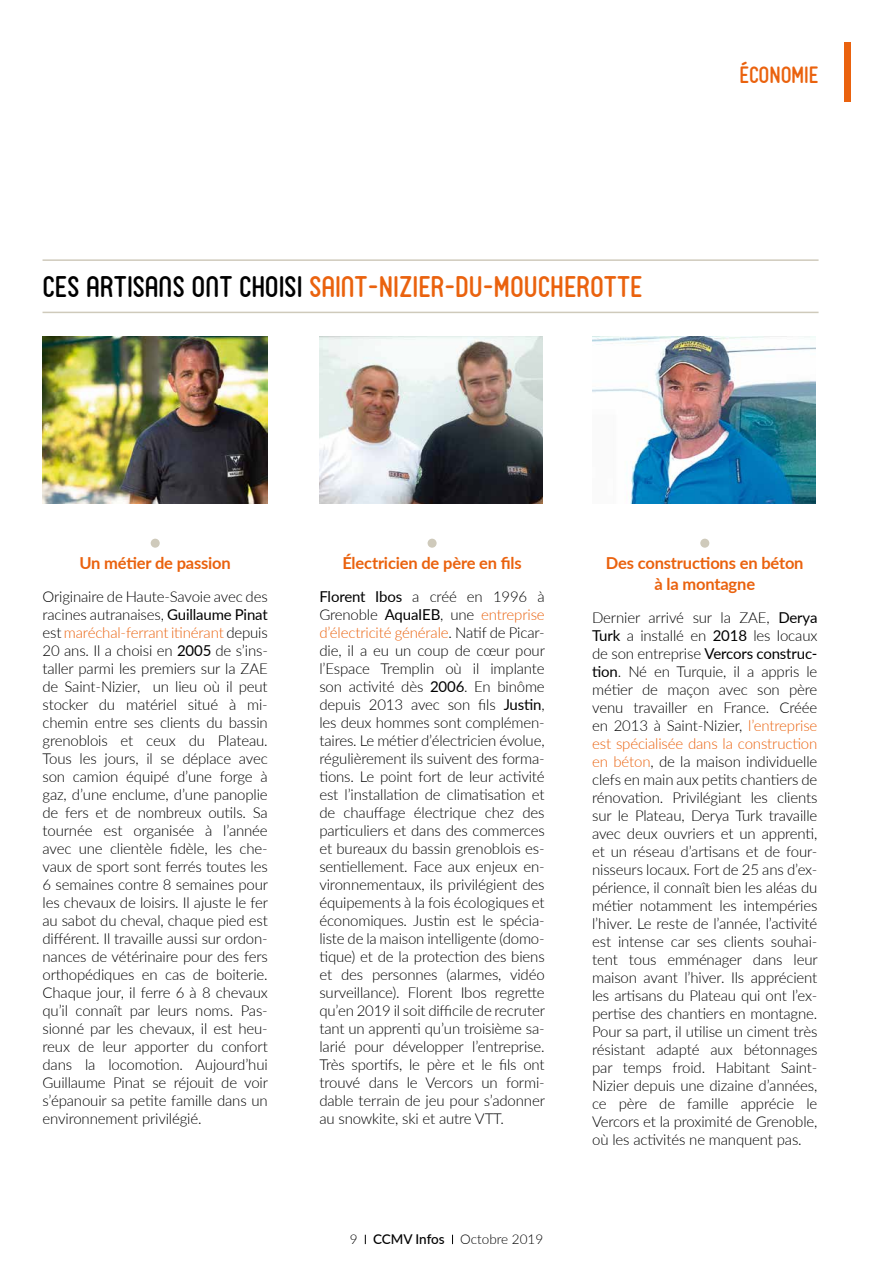
<style>
.page{position:relative;width:893px;height:1263px;background:#fff}
.page>*{position:absolute;margin:0;border:0;box-sizing:border-box;transform-origin:0 0}
.t1{font:28.5px "FV Almelo";letter-spacing:.005em;color:#ea620e}
.t2{font:22.5px "FV Almelo";color:#ea620e}
.t3{font:700 16.5px/21px "Lato";letter-spacing:-.01em;color:#ea620e;text-align:center}
.t4{font:300 15px/18px "Lato";letter-spacing:-.01em;color:#000;text-align:justify}
.t5{font:300 13.5px "Lato";color:#000}
.s1{color:#000}
.s2{font-weight:400}
.s3{color:#ea620e}
.s4{font-weight:500}
</style>
<div class="page">
<div style="left:844px;top:43px;width:6px;height:59px;background:#ea620e"></div>
<img style="left:43px;top:336px;width:225px;height:167px">
<img style="left:319px;top:336px;width:224px;height:167px">
<img style="left:592px;top:336px;width:223px;height:167px">
<div style="left:151px;top:539px;width:9px;height:9px;background:#cfcabb;border-radius:50%"></div>
<div style="left:428px;top:539px;width:9px;height:9px;background:#cfcabb;border-radius:50%"></div>
<div style="left:700px;top:539px;width:9px;height:9px;background:#cfcabb;border-radius:50%"></div>
<hr style="left:43px;top:312px;width:776px;height:1px;background:#cfcabb">
<hr style="left:43px;top:259px;width:776px;height:2px;background:#cfcabb">
<h1 class="t1" style="left:43px;top:270px;width:601px"><span class="s1">CES ARTISANS ONT CHOISI</span> SAINT-NIZIER-DU-MOUCHEROTTE</h1>
<h2 class="t2" style="left:740px;top:61px;width:80px">ÉCONOMIE</h2>
<p class="t3" style="left:79px;top:551px;width:153px">Un métier de passion</p>
<p class="t4" style="left:43px;top:587px;width:227px">Originaire de Haute-Savoie avec des racines autranaises, <span class="s2">Guillaume Pinat </span>est <span class="s3">maréchal-ferrant itinérant</span> depuis 20 ans. Il a choisi en <span class="s2">2005</span> de s’ins&shy;taller parmi les premiers sur la ZAE de Saint-Nizier, un lieu où il peut stocker du matériel situé à mi&shy;chemin entre ses clients du bassin grenoblois et ceux du Plateau.<br>Tous les jours, il se déplace avec son camion équipé d’une forge à gaz, d’une enclume, d’une panoplie de fers et de nombreux outils. Sa tournée est organisée à l’année avec une clientèle fidèle, les che&shy;vaux de sport sont ferrés toutes les 6 semaines contre 8 semaines pour les chevaux de loisirs. Il ajuste le fer au sabot du cheval, chaque pied est différent. Il travaille aussi sur ordon&shy;nances de vétérinaire pour des fers orthopédiques en cas de boiterie.<br>Chaque jour, il ferre 6 à 8 chevaux qu’il connaît par leurs noms. Pas&shy;sionné par les chevaux, il est heu&shy;reux de leur apporter du confort dans la locomotion. Aujourd’hui Guillaume Pinat se réjouit de voir s’épanouir sa petite famille dans un environnement privilégié.</p>
<p class="t3" style="left:342px;top:551px;width:181px">électricien de père en fils</p>
<p class="t4" style="left:319px;top:587px;width:227px"><span class="s2">Florent Ibos</span> a créé en 1996 à Grenoble <span class="s2">AquaIEB</span>, une <span class="s3">entreprise d’électricité générale</span>. Natif de Picar&shy;die, il a eu un coup de cœur pour l’Espace Tremplin où il implante son activité dès <span class="s2">2006</span>. En binôme depuis 2013 avec son fils <span class="s2">Justin</span>, les deux hommes sont complémen&shy;taires. Le métier d’électricien évolue, régulièrement ils suivent des forma&shy;tions. Le point fort de leur activité est l’installation de climatisation et de chauffage électrique chez des particuliers et dans des commerces et bureaux du bassin grenoblois es&shy;sentiellement. Face aux enjeux en&shy;vironnementaux, ils privilégient des équipements à la fois écologiques et économiques. Justin est le spécia&shy;liste de la maison intelligente (domo&shy;tique) et de la protection des biens et des personnes (alarmes, vidéo surveillance). Florent Ibos regrette qu’en 2019 il soit difficile de recruter tant un apprenti qu’un troisième sa&shy;larié pour développer l’entreprise.<br>Très sportifs, le père et le fils ont trouvé dans le Vercors un formi&shy;dable terrain de jeu pour s’adonner au snowkite, ski et autre VTT.</p>
<p class="t5" style="left:350px;top:1230px;width:195px">9 <span class="s4">CCMV Infos</span> Octobre 2019</p>
<p class="t3" style="left:606px;top:551px;width:199px">Des constructions en béton à la montagne</p>
<p class="t4" style="left:592px;top:608px;width:227px">Dernier arrivé sur la ZAE, <span class="s2">Derya Turk</span> a installé en <span class="s2">2018</span> les locaux de son entreprise <span class="s2">Vercors construc&shy;tion</span>. Né en Turquie, il a appris le métier de maçon avec son père venu travailler en France. Créée en 2013 à Saint-Nizier, <span class="s3">l’entreprise est spécialisée dans la construction en béton</span>, de la maison individuelle clefs en main aux petits chantiers de rénovation. Privilégiant les clients sur le Plateau, Derya Turk travaille avec deux ouvriers et un apprenti, et un réseau d’artisans et de four&shy;nisseurs locaux. Fort de 25 ans d’ex&shy;périence, il connaît bien les aléas du métier notamment les intempéries l’hiver. Le reste de l’année, l’activité est intense car ses clients souhai&shy;tent tous emménager dans leur maison avant l’hiver. Ils apprécient les artisans du Plateau qui ont l’ex&shy;pertise des chantiers en montagne.<br>Pour sa part, il utilise un ciment très résistant adapté aux bétonnages par temps froid. Habitant Saint-Nizier depuis une dizaine d’années, ce père de famille apprécie le Vercors et la proximité de Grenoble, où les activités ne manquent pas.</p>
</div>
